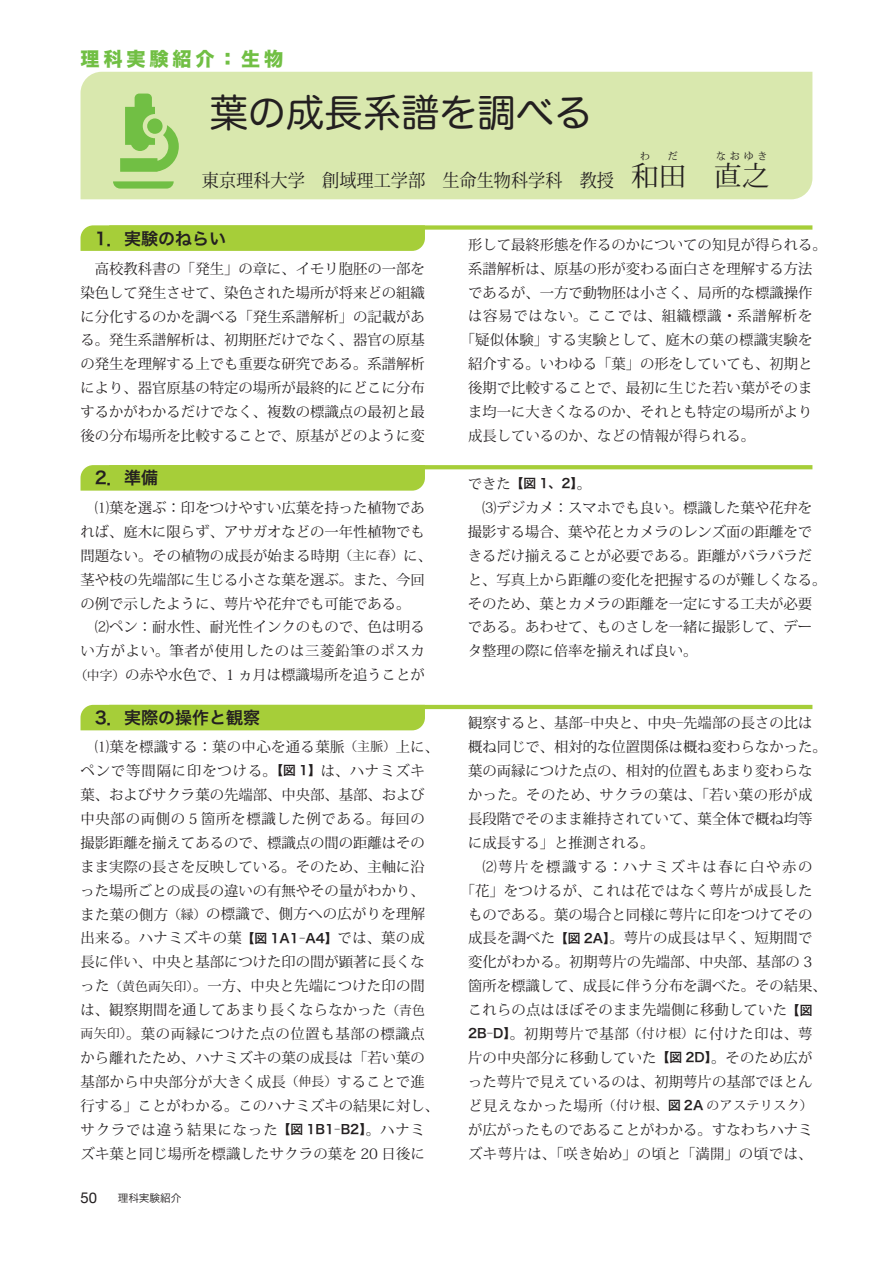
<style>
.page{position:relative;width:893px;height:1263px;background:#fff}
.page>*{position:absolute;margin:0;border:0;box-sizing:border-box;transform-origin:0 0}
.t1{font:38.25px "Hira Maru Pro W4";color:#231f20}
.t2{font:27.6px "Koz Min Pr 6 N";color:#231f20}
.t3{font:19.2px "Hira Kaku Std N W8";letter-spacing:.2em;color:#71bf44}
.t4{font:18px "Koz Min Pr 6 N";color:#231f20;scale:.95 1}
.t5{font:16.95px "Hira Kaku Pro N W6";color:#231f20}
.t6{font:14.85px "Helvetica Neue";color:#231f20}
.t7{font:14.4px/23.9px "Koz Min Pr 6 N";color:#231f20}
.t8{font:14.4px "Koz Min Pr 6 N";letter-spacing:.03em;color:#231f20}
.t9{font:14.4px "Koz Min Pr 6 N";letter-spacing:.05em;color:#231f20}
.t10{font:14.4px "Koz Min Pr 6 N";letter-spacing:.055em;color:#231f20}
.t11{font:14.4px "Koz Min Pr 6 N";letter-spacing:.11em;color:#231f20}
.t12{font:12.75px "Koz Min Pr 6 N";letter-spacing:.05em;color:#231f20}
.t13{font:12.75px "Hira Kaku Pro N W6";color:#231f20}
.t14{font:10.65px "Hira Kaku Pro W3";color:#231f20}
.t15{font:10.65px "Koz Min Pr 6 N";color:#231f20}
.s1{font-size:27.6px}
.s2{font-size:12.75px}
.s3{font-family:"Koz Min Pr 6 N";font-size:14.4px}
.s4{font-family:"Hira Kaku Pro N W6";font-size:12.75px}
.s5{font-size:14.4px}
.s6{font-family:"Hira Kaku Pro N W6"}
</style>
<div class="page">
<div style="left:81px;top:225px;width:344px;height:26px;background:#a6ce39"></div>
<div style="left:109px;top:225px;width:703px;height:5px;background:#a6ce39"></div>
<div style="left:81px;top:72px;width:731px;height:127px;background:#d9e8ae"></div>
<svg style="left:113px;top:181px;width:61px;height:8px"></svg>
<svg style="left:120px;top:94px;width:59px;height:78px;background:#a3d277"></svg>
<div style="left:81px;top:465px;width:344px;height:26px;background:#a6ce39"></div>
<hr style="left:109px;top:465px;width:703px;height:4px;background:#a6ce39">
<div style="left:81px;top:705px;width:344px;height:25px;background:#a6ce39"></div>
<hr style="left:109px;top:705px;width:703px;height:4px;background:#a6ce39">
<h3 class="t3" style="left:81px;top:48px;width:204px">理科実験紹介：生物</h3>
<h1 class="t1" style="left:210px;top:80px;width:384px">葉の成長系譜を調べる</h1>
<p class="t4" style="left:202px;top:170px;width:482px">東京理科大学　創域理工学部　生命生物科学科　教授　<span class="s1">和</span></p>
<p class="t15" style="left:667px;top:150px;width:12px">だ</p>
<p class="t15" style="left:640px;top:150px;width:12px">わ</p>
<h2 class="t2" style="left:659px;top:160px;width:29px">田</h2>
<p class="t15" style="left:716px;top:150px;width:54px">なおゆき</p>
<h2 class="t2" style="left:714px;top:160px;width:57px">直之</h2>
<p class="t5" style="left:95px;top:223px;width:133px">1．実験のねらい</p>
<p class="t7" style="left:81px;top:257px;width:346px;text-align:justify">　高校教科書の「発生」の章に、イモリ胞胚の一部を染色して発生させて、染色された場所が将来どの組織に分化するのかを調べる「発生系譜解析」の記載がある。発生系譜解析は、初期胚だけでなく、器官の原基の発生を理解する上でも重要な研究である。系譜解析により、器官原基の特定の場所が最終的にどこに分布するかがわかるだけでなく、複数の標識点の最初と最後の分布場所を比較することで、原基がどのように変</p>
<p class="t5" style="left:95px;top:463px;width:65px">2．準備</p>
<p class="t7" style="left:81px;top:496px;width:346px">　⑴葉を選ぶ：印をつけやすい広葉を持った植物であ</p>
<p class="t7" style="left:81px;top:520px;width:346px">れば、庭木に限らず、アサガオなどの一年性植物でも</p>
<p class="t7" style="left:81px;top:544px;width:353px">問題ない。その植物の成長が始まる時期<span class="s2">（主に春）</span>に、</p>
<p class="t7" style="left:81px;top:568px;width:346px">茎や枝の先端部に生じる小さな葉を選ぶ。また、今回</p>
<p class="t7" style="left:81px;top:592px;width:332px">の例で示したように、萼片や花弁でも可能である。</p>
<p class="t7" style="left:81px;top:615px;width:346px">　⑵ペン：耐水性、耐光性インクのもので、色は明る</p>
<p class="t9" style="left:81px;top:643px;width:346px">い方がよい。筆者が使用したのは三菱鉛筆のポスカ</p>
<p class="t7" style="left:74px;top:663px;width:352px"><span class="s2">（中字）</span>の赤や水色で、1 ヵ月は標識場所を追うことが</p>
<p class="t7" style="left:468px;top:233px;width:360px">形して最終形態を作るのかについての知見が得られる。</p>
<p class="t7" style="left:468px;top:257px;width:346px">系譜解析は、原基の形が変わる面白さを理解する方法</p>
<p class="t7" style="left:468px;top:281px;width:346px">であるが、一方で動物胚は小さく、局所的な標識操作</p>
<p class="t10" style="left:468px;top:308px;width:346px">は容易ではない。ここでは、組織標識・系譜解析を</p>
<p class="t8" style="left:461px;top:332px;width:353px">「疑似体験」する実験として、庭木の葉の標識実験を</p>
<p class="t7" style="left:468px;top:352px;width:346px">紹介する。いわゆる「葉」の形をしていても、初期と</p>
<p class="t7" style="left:468px;top:376px;width:346px">後期で比較することで、最初に生じた若い葉がそのま</p>
<p class="t7" style="left:468px;top:400px;width:346px">ま均一に大きくなるのか、それとも特定の場所がより</p>
<p class="t7" style="left:468px;top:424px;width:289px">成長しているのか、などの情報が得られる。</p>
<p class="t13" style="left:468px;top:472px;width:125px"><span class="s3">できた</span>【図 1、2】<span class="s3">。</span></p>
<p class="t7" style="left:468px;top:496px;width:360px">　⑶デジカメ：スマホでも良い。標識した葉や花弁を撮影する場合、葉や花とカメラのレンズ面の距離をできるだけ揃えることが必要である。距離がバラバラだと、写真上から距離の変化を把握するのが難しくなる。そのため、葉とカメラの距離を一定にする工夫が必要である。あわせて、ものさしを一緒に撮影して、データ整理の際に倍率を揃えれば良い。</p>
<p class="t5" style="left:95px;top:702px;width:167px">3．実際の操作と観察</p>
<p class="t7" style="left:468px;top:711px;width:346px">観察すると、基部―中央と、中央―先端部の長さの比は</p>
<p class="t7" style="left:468px;top:735px;width:360px">概ね同じで、相対的な位置関係は概ね変わらなかった。</p>
<p class="t7" style="left:468px;top:759px;width:346px">葉の両縁につけた点の、相対的位置もあまり変わらな</p>
<p class="t8" style="left:468px;top:786px;width:346px">かった。そのため、サクラの葉は、「若い葉の形が成</p>
<p class="t7" style="left:468px;top:807px;width:346px">長段階でそのまま維持されていて、葉全体で概ね均等</p>
<p class="t7" style="left:468px;top:831px;width:188px">に成長する」と推測される。</p>
<p class="t11" style="left:468px;top:858px;width:346px">　⑵萼片を標識する：ハナミズキは春に白や赤の</p>
<p class="t8" style="left:461px;top:882px;width:353px">「花」をつけるが、これは花ではなく萼片が成長した</p>
<p class="t7" style="left:468px;top:903px;width:346px">ものである。葉の場合と同様に萼片に印をつけてその</p>
<p class="t7" style="left:468px;top:926px;width:346px">成長を調べた<span class="s4">【図 2A】</span>。萼片の成長は早く、短期間で</p>
<p class="t7" style="left:468px;top:950px;width:346px">変化がわかる。初期萼片の先端部、中央部、基部の 3</p>
<p class="t7" style="left:468px;top:974px;width:360px">箇所を標識して、成長に伴う分布を調べた。その結果、</p>
<p class="t7" style="left:468px;top:998px;width:346px">これらの点はほぼそのまま先端側に移動していた<span class="s4">【図</span></p>
<p class="t9" style="left:468px;top:1026px;width:346px"><span class="s4">2B―D】</span>。初期萼片で基部<span class="s2">（付け根）</span>に付けた印は、萼</p>
<p class="t7" style="left:468px;top:1046px;width:346px">片の中央部分に移動していた<span class="s4">【図 2D】</span>。そのため広が</p>
<p class="t7" style="left:468px;top:1070px;width:346px">った萼片で見えているのは、初期萼片の基部でほとん</p>
<p class="t12" style="left:468px;top:1098px;width:346px"><span class="s5">ど見えなかった場所</span>（付け根、<span class="s6">図 2A</span> のアステリスク）</p>
<p class="t7" style="left:468px;top:1118px;width:346px">が広がったものであることがわかる。すなわちハナミズキ萼片は、「咲き始め」の頃と「満開」の頃では、</p>
<p class="t7" style="left:81px;top:735px;width:360px">　⑴葉を標識する：葉の中心を通る葉脈<span class="s2">（主脈）</span>上に、ペンで等間隔に印をつける。<span class="s4">【図 1】</span>は、ハナミズキ葉、およびサクラ葉の先端部、中央部、基部、および中央部の両側の 5 箇所を標識した例である。毎回の撮影距離を揃えてあるので、標識点の間の距離はそのまま実際の長さを反映している。そのため、主軸に沿った場所ごとの成長の違いの有無やその量がわかり、また葉の側方<span class="s2">（縁）</span>の標識で、側方への広がりを理解出来る。ハナミズキの葉<span class="s4">【図 1A1―A4】</span>では、葉の成長に伴い、中央と基部につけた印の間が顕著に長くなった<span class="s2">（黄色両矢印）</span>。一方、中央と先端につけた印の間は、観察期間を通してあまり長くならなかった<span class="s2">（青色両矢印）</span>。葉の両縁につけた点の位置も基部の標識点から離れたため、ハナミズキの葉の成長は「若い葉の基部から中央部分が大きく成長<span class="s2">（伸長）</span>することで進行する」ことがわかる。このハナミズキの結果に対し、サクラでは違う結果になった<span class="s4">【図 1B1―B2】</span>。ハナミズキ葉と同じ場所を標識したサクラの葉を 20 日後に</p>
<p class="t6" style="left:81px;top:1187px;width:18px">50</p>
<p class="t14" style="left:118px;top:1189px;width:65px">理科実験紹介</p>
</div>
